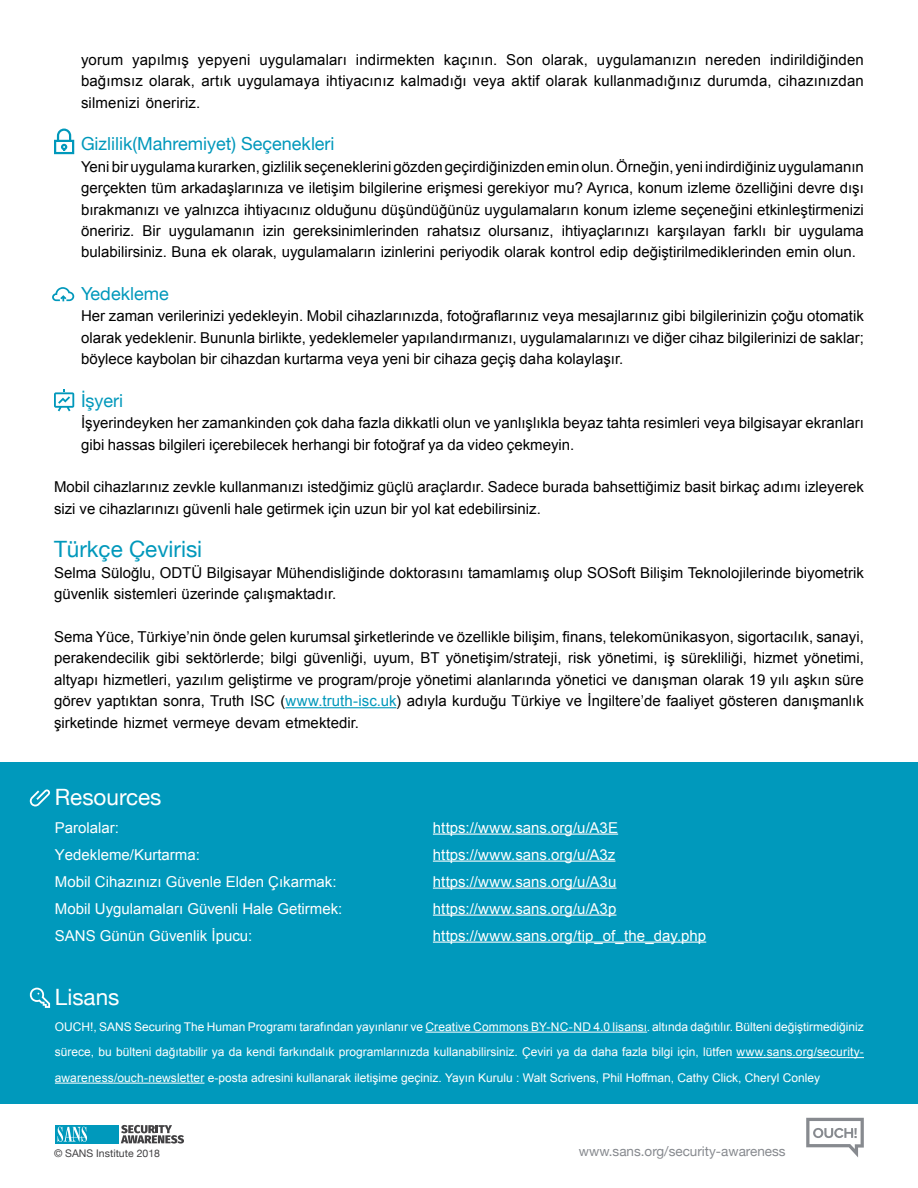
<style>
.page{position:relative;width:918px;height:1188px;background:#fff}
.page>*{position:absolute;margin:0;border:0;box-sizing:border-box;transform-origin:0 0}
.t1{font:22.5px "Helvetica Neue";color:#fff}
.t2{font:22.5px "Helvetica Neue";color:#0098bb}
.t3{font:18px "Helvetica Neue";color:#0098bb}
.t4{font:15px/21.3px "Arial";color:#000}
.t5{font:15px "Arial";color:#fff}
.t6{font:13.5px "Helvetica Neue";color:#878a8f}
.t7{font:12px "Arial";color:#fff}
.t8{font:10.5px "Helvetica Neue";color:#414042}
.s1{color:#0098bb}
.s2{font-family:"Proxima Nova"}
</style>
<div class="page">
<div style="left:0;top:762px;width:918px;height:342px;background:#0099bc"></div>
<hr style="left:433px;top:834px;width:185px;height:1px;background:#fff">
<hr style="left:433px;top:861px;width:182px;height:1px;background:#fff">
<hr style="left:433px;top:888px;width:183px;height:1px;background:#fff">
<hr style="left:433px;top:915px;width:183px;height:1px;background:#fff">
<hr style="left:433px;top:942px;width:273px;height:1px;background:#fff">
<hr style="left:285px;top:707px;width:111px;height:1px;background:#0098bb">
<hr style="left:425px;top:1032px;width:222px;height:1px;background:#fff">
<hr style="left:737px;top:1057px;width:127px;height:1px;background:#fff">
<hr style="left:55px;top:1083px;width:149px;height:1px;background:#fff">
<svg style="left:806px;top:1118px;width:58px;height:39px"></svg>
<svg style="left:121px;top:1125px;width:63px;height:19px"></svg>
<div style="left:56px;top:1125px;width:63px;height:19px;background:#0099bc"></div>
<svg style="left:58px;top:1127px;width:29px;height:15px"></svg>
<svg style="left:30px;top:789px;width:20px;height:17px"></svg>
<svg style="left:29px;top:988px;width:21px;height:20px"></svg>
<svg style="left:54px;top:389px;width:20px;height:22px"></svg>
<svg style="left:54px;top:129px;width:20px;height:25px"></svg>
<svg style="left:52px;top:287px;width:22px;height:14px"></svg>
<p class="t4" style="left:506px;top:49px;width:28px">Son</p>
<p class="t4" style="left:132px;top:49px;width:58px">yapılmış</p>
<p class="t4" style="left:198px;top:49px;width:54px">yepyeni</p>
<p class="t4" style="left:259px;top:49px;width:89px">uygulamaları</p>
<p class="t4" style="left:356px;top:49px;width:81px">indirmekten</p>
<p class="t4" style="left:444px;top:49px;width:55px">kaçının.</p>
<p class="t4" style="left:542px;top:49px;width:47px">olarak,</p>
<p class="t4" style="left:597px;top:49px;width:101px">uygulamanızın</p>
<p class="t4" style="left:705px;top:49px;width:57px">nereden</p>
<p class="t4" style="left:770px;top:49px;width:95px">indirildiğinden</p>
<p class="t4" style="left:81px;top:49px;width:784px">yorum<br>bağımsız olarak, artık uygulamaya ihtiyacınız kalmadığı veya aktif olarak kullanmadığınız durumda, cihazınızdan silmenizi öneririz.</p>
<p class="t3" style="left:81px;top:131px;width:255px">Gizlilik(Mahremiyet) Seçenekleri</p>
<p class="t4" style="left:81px;top:156px;width:784px;text-align:right">Yenibiruygulamakurarken,gizlilikseçeneklerinigözdengeçirdiğinizdeneminolun.Örneğin,yeniindirdiğinizuygulamanın gerçekten tüm arkadaşlarınıza ve iletişim bilgilerine erişmesi gerekiyor mu? Ayrıca, konum izleme özelliğini devre dışı bırakmanızı ve yalnızca ihtiyacınız olduğunu düşündüğünüz uygulamaların konum izleme seçeneğini etkinleştirmenizi uygulama</p>
<p class="t4" style="left:734px;top:220px;width:34px">farklı</p>
<p class="t4" style="left:81px;top:220px;width:776px">öneririz.<br>bulabilirsiniz. Buna ek olarak, uygulamaların izinlerini periyodik olarak kontrol edip değiştirilmediklerinden emin olun.</p>
<p class="t3" style="left:81px;top:281px;width:89px">Yedekleme</p>
<p class="t4" style="left:81px;top:306px;width:784px;text-align:justify">Her zaman verilerinizi yedekleyin. Mobil cihazlarınızda, fotoğraflarınız veya mesajlarınız gibi bilgilerinizin çoğu otomatik olarak yedeklenir. Bununla birlikte, yedeklemeler yapılandırmanızı, uygulamalarınızı ve diğer cihaz bilgilerinizi de saklar; böylece kaybolan bir cihazdan kurtarma veya yeni bir cihaza geçiş daha kolaylaşır.</p>
<p class="t3" style="left:81px;top:388px;width:44px">İşyeri</p>
<p class="t4" style="left:81px;top:413px;width:784px">İşyerindeyken her zamankinden çok daha fazla dikkatli olun ve yanlışlıkla beyaz tahta resimleri veya bilgisayar ekranları gibi hassas bilgileri içerebilecek herhangi bir fotoğraf ya da video çekmeyin.</p>
<p class="t4" style="left:54px;top:477px;width:811px">Mobil cihazlarınız zevkle kullanmanızı istedğimiz güçlü araçlardır. Sadece burada bahsettiğimiz basit birkaç adımı izleyerek sizi ve cihazlarınızı güvenli hale getirmek için uzun bir yol kat edebilirsiniz.</p>
<h1 class="t2" style="left:54px;top:532px;width:150px">Türkçe Çevirisi</h1>
<p class="t4" style="left:54px;top:562px;width:811px">Selma Süloğlu, ODTÜ Bilgisayar Mühendisliğinde doktorasını tamamlamış olup SOSoft Bilişim Teknolojilerinde biyometrik güvenlik sistemleri üzerinde çalışmaktadır.</p>
<p class="t4" style="left:54px;top:626px;width:811px;text-align:justify">Sema Yüce, Türkiye’nin önde gelen kurumsal şirketlerinde ve özellikle bilişim, finans, telekomünikasyon, sigortacılık, sanayi, perakendecilik gibi sektörlerde; bilgi güvenliği, uyum, BT yönetişim/strateji, risk yönetimi, iş sürekliliği, hizmet yönetimi, altyapı hizmetleri, yazılım geliştirme ve program/proje yönetimi alanlarında yönetici ve danışman olarak 19 yılı aşkın süre görev yaptıktan sonra, Truth ISC (<span class="s1">www.truth-isc.uk</span>) adıyla kurduğu Türkiye ve İngiltere’de faaliyet gösteren danışmanlık şirketinde hizmet vermeye devam etmektedir.</p>
<p class="t4" style="left:142px;top:220px;width:20px">Bir</p>
<p class="t4" style="left:169px;top:220px;width:87px">uygulamanın</p>
<p class="t4" style="left:263px;top:220px;width:24px">izin</p>
<p class="t4" style="left:293px;top:220px;width:127px">gereksinimlerinden</p>
<p class="t4" style="left:427px;top:220px;width:55px">rahatsız</p>
<p class="t4" style="left:489px;top:220px;width:67px">olursanız,</p>
<p class="t4" style="left:562px;top:220px;width:89px">ihtiyaçlarınızı</p>
<p class="t4" style="left:657px;top:220px;width:70px">karşılayan</p>
<p class="t4" style="left:774px;top:220px;width:18px">bir</p>
<h1 class="t1" style="left:55px;top:781px;width:108px">Resources</h1>
<p class="t5" style="left:55px;top:817px;width:66px">Parolalar:</p>
<p class="t5" style="left:433px;top:817px;width:187px">https: / / w w w . s a n s . o r g A/u/ E3</p>
<p class="t5" style="left:55px;top:844px;width:147px">Yedekleme/Kurtarma:</p>
<p class="t5" style="left:433px;top:844px;width:184px">https: / / w w w . s a n s . o r g A/u/ z3</p>
<p class="t5" style="left:55px;top:871px;width:283px">Mobil Cihazınızı Güvenle Elden Çıkarmak:</p>
<p class="t5" style="left:433px;top:871px;width:185px">https: / / w w w . s a n s . o r g A/u/ u3</p>
<p class="t5" style="left:55px;top:898px;width:289px">Mobil Uygulamaları Güvenli Hale Getirmek:</p>
<p class="t5" style="left:433px;top:898px;width:185px">https: / / w w w . s a n s . o r g A/u/ p3</p>
<p class="t5" style="left:55px;top:925px;width:199px">SANS Günün Güvenlik İpucu:</p>
<p class="t5" style="left:433px;top:925px;width:275px">https://www.sans.org/tip_of_the_day.php</p>
<h1 class="t1" style="left:55px;top:981px;width:66px">Lisans</h1>
<p class="t7" style="left:55px;top:1019px;width:811px">OUCH ,! SANS Securing The Human Programı tarafından yayınlanır ve Creative Commons BY-NC-ND 4.0 lisansı<span class="s2">.</span> altında dağıtılır. Bülteni değiştirmediğiniz</p>
<p class="t7" style="left:55px;top:1070px;width:767px">awareness/ouch-newsletter -e posta adresini kullanarak iletişime geçiniz. Yayın Kurulu : Walt Scrivens, Phil Hoffman, Cathy Click, Cheryl Conley</p>
<p class="t7" style="left:55px;top:1044px;width:811px">sürece, bu bülteni dağıtabilir ya da kendi farkındalık programlarınızda kullanabilirsiniz. Çeviri ya da daha fazla bilgi için, lütfen www.sans.org/security-</p>
<p class="t8" style="left:54px;top:1145px;width:108px">© SANS Institute 2018</p>
<p class="t6" style="left:579px;top:1142px;width:208px">www.sans.org/security-awareness</p>
</div>
